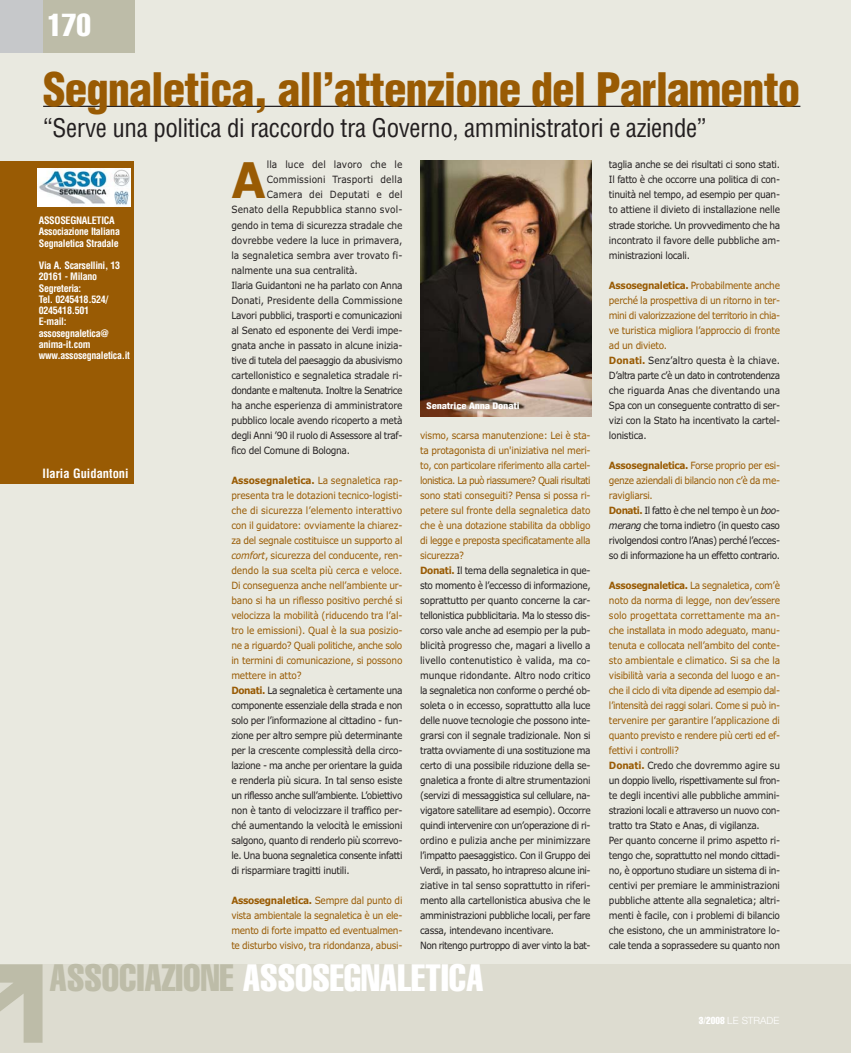
<style>
.page{position:relative;width:851px;height:1053px;background:#fff}
.page>*{position:absolute;margin:0;border:0;box-sizing:border-box;transform-origin:0 0}
.t1{font:700 49.25px "Verdana";color:#995b04;scale:.9 1}
.t2{font:900 condensed 45px "Helvetica";letter-spacing:-.02em;color:#995b04}
.t3{font:extra-condensed 37.5px "Helvetica";color:#fff}
.t4{font:extra-condensed 31.25px "Helvetica";color:#fff}
.t5{font:condensed 25px "Helvetica";letter-spacing:-.015em;color:#231f20}
.t6{font:700 condensed 12.5px "Helvetica";color:#fff}
.t7{font:10px/15px "Verdana";letter-spacing:-.03em;color:#231f20;scale:.9 1}
.t8{font:700 condensed 10px/11.2px "Helvetica";letter-spacing:-.03em;color:#fff}
.t9{font:10px/15px "Verdana";letter-spacing:-.03em;color:#995b04;text-align:justify;scale:.9 1}
.t10{font:10px "Verdana";letter-spacing:.02em;color:#231f20;scale:.9 1}
.t11{font:10px "Verdana";color:#231f20;scale:.9 1}
.t12{font:10px "Verdana";letter-spacing:-.055em;color:#231f20;scale:.9 1}
.t13{font:10px "Verdana";letter-spacing:.005em;color:#231f20;scale:.9 1}
.t14{font:10px "Verdana";letter-spacing:.015em;color:#231f20;scale:.9 1}
.t15{font:300 10px "Helvetica Neue";color:#fff}
.t16{font:900 condensed 8.75px "Helvetica";letter-spacing:-.015em;color:#fff;scale:1.2 1}
.s1{font-weight:700;color:#995b04}
.s2{color:#995b04}
.s3{font-style:italic;color:#995b04}
.s4{font-weight:700}
.s5{color:#bdbca8}
.s6{font-style:italic}
.s7{font-family:"Helvetica";font-weight:400;font-stretch:extra-condensed}
</style>
<div class="page">
<div style="left:0;top:0;width:850px;height:978px;background:#e9e9e0"></div>
<div style="left:0;top:963px;width:850px;height:89px;background:#dddcd0"></div>
<svg style="left:0;top:964px;width:43px;height:78px"></svg>
<div style="left:0;top:161px;width:134px;height:322px;background:#995b04"></div>
<img style="left:38px;top:168px;width:92px;height:38px">
<div style="left:43px;top:0;width:92px;height:52px;background:#bdbca8"></div>
<div style="left:0;top:0;width:43px;height:52px;background:#c6c8ca"></div>
<hr style="left:43px;top:106px;width:757px;height:1px;background:#231f20">
<img style="left:420px;top:161px;width:171px;height:255px">
<h3 class="t4" style="left:47px;top:14px;width:45px">170</h3>
<h2 class="t2" style="left:43px;top:72px;width:758px">Segnaletica, all’attenzione del Parlamento</h2>
<h3 class="t5" style="left:43px;top:119px;width:665px">“Serve una politica di raccordo tra Governo, amministratori e aziende”</h3>
<p class="t8" style="left:39px;top:216px;width:83px">ASSOSEGNALETICA<br>Associazione Italiana<br>Segnaletica Stradale</p>
<p class="t8" style="left:39px;top:261px;width:93px">Via A. Scarsellini, 13<br>20161 - Milano<br>Segreteria:<br>Tel. 0245418.524/<br>0245418.501<br>E-mail: assosegnaletica@ anima-it.com www.assosegnaletica.it</p>
<p class="t6" style="left:43px;top:468px;width:88px">Ilaria Guidantoni</p>
<h1 class="t1" style="left:231px;top:153px;width:40px">A</h1>
<p class="t10" style="left:267px;top:161px;width:152px">lla luce del lavoro che le</p>
<p class="t10" style="left:267px;top:176px;width:152px">Commissioni Trasporti della</p>
<p class="t10" style="left:267px;top:191px;width:152px">Camera dei Deputati e del</p>
<p class="t14" style="left:231px;top:206px;width:191px">Senato della Repubblica stanno svol-</p>
<p class="t7" style="left:231px;top:218px;width:192px">gendo in tema di sicurezza stradale che</p>
<p class="t11" style="left:231px;top:236px;width:192px">dovrebbe vedere la luce in primavera,</p>
<p class="t13" style="left:231px;top:251px;width:192px">la segnaletica sembra aver trovato fi-</p>
<p class="t7" style="left:231px;top:263px;width:142px">nalmente una sua centralità.</p>
<p class="t7" style="left:231px;top:278px;width:192px">Ilaria Guidantoni ne ha parlato con Anna</p>
<p class="t11" style="left:231px;top:296px;width:191px">Donati, Presidente della Commissione</p>
<p class="t7" style="left:231px;top:308px;width:191px">Lavori pubblici, trasporti e comunicazioni</p>
<p class="t7" style="left:231px;top:323px;width:192px">al Senato ed esponente dei Verdi impe-</p>
<p class="t7" style="left:231px;top:338px;width:191px">gnata anche in passato in alcune inizia-</p>
<p class="t7" style="left:231px;top:353px;width:191px">tive di tutela del paesaggio da abusivismo</p>
<p class="t7" style="left:231px;top:368px;width:191px">cartellonistico e segnaletica stradale ri-</p>
<p class="t12" style="left:231px;top:386px;width:192px">dondante e maltenuta. Inoltre la Senatrice</p>
<p class="t7" style="left:231px;top:398px;width:192px">ha anche esperienza di amministratore</p>
<p class="t7" style="left:231px;top:413px;width:192px">pubblico locale avendo ricoperto a metà</p>
<p class="t7" style="left:231px;top:428px;width:192px">degli Anni ’90 il ruolo di Assessore al traf-</p>
<p class="t7" style="left:231px;top:443px;width:133px">fico del Comune di Bologna.</p>
<p class="t7" style="left:231px;top:473px;width:192px"><span class="s1">Assosegnaletica.</span> <span class="s2">La segnaletica rap&shy;presenta tra le dotazioni tecnico-logisti&shy;che di sicurezza l’elemento interattivo con il guidatore: ovviamente la chiarez&shy;za del segnale costituisce un supporto al </span><span class="s3">comfort</span><span class="s2">, sicurezza del conducente, ren&shy;dendo la sua scelta più cerca e veloce.<br>Di conseguenza anche nell’ambiente ur&shy;bano si ha un riflesso positivo perché si velocizza la mobilità (riducendo tra l’al&shy;tro le emissioni). Qual è la sua posizio&shy;ne a riguardo? Quali politiche, anche solo in termini di comunicazione, si possono mettere in atto?<br></span><span class="s1">Donati.</span> La segnaletica è certamente una componente essenziale della strada e non solo per l’informazione al cittadino - fun&shy;zione per altro sempre più determinante per la crescente complessità della circo&shy;lazione - ma anche per orientare la guida e renderla più sicura. In tal senso esiste un riflesso anche sull’ambiente. L’obiettivo non è tanto di velocizzare il traffico per&shy;ché aumentando la velocità le emissioni salgono, quanto di renderlo più scorrevo&shy;le. Una buona segnaletica consente infatti di risparmiare tragitti inutili.</p>
<p class="t9" style="left:231px;top:893px;width:192px"><span class="s4">Assosegnaletica.</span> Sempre dal punto di vista ambientale la segnaletica è un ele&shy;mento di forte impatto ed eventualmen&shy;te disturbo visivo, tra ridondanza, abusi-</p>
<p class="t16" style="left:426px;top:402px;width:79px">Senatrice Anna Donati</p>
<p class="t7" style="left:420px;top:428px;width:191px"><span class="s2">vismo, scarsa manutenzione: Lei è sta&shy;ta protagonista di un'iniziativa nel meri&shy;to, con particolare riferimento alla cartel&shy;lonistica. La può riassumere? Quali risultati sono stati conseguiti? Pensa si possa ri&shy;petere sul fronte della segnaletica dato che è una dotazione stabilita da obbligo di legge e preposta specificatamente alla sicurezza?<br></span><span class="s1">Donati.</span> Il tema della segnaletica in que&shy;sto momento è l’eccesso di informazione, soprattutto per quanto concerne la car&shy;tellonistica pubblicitaria. Ma lo stesso dis&shy;corso vale anche ad esempio per la pub&shy;blicità progresso che, magari a livello a livello contenutistico è valida, ma co&shy;munque ridondante. Altro nodo critico la segnaletica non conforme o perché ob&shy;soleta o in eccesso, soprattutto alla luce delle nuove tecnologie che possono inte&shy;grarsi con il segnale tradizionale. Non si tratta ovviamente di una sostituzione ma certo di una possibile riduzione della se&shy;gnaletica a fronte di altre strumentazioni (servizi di messaggistica sul cellulare, na&shy;vigatore satellitare ad esempio). Occorre quindi intervenire con un’operazione di ri&shy;ordino e pulizia anche per minimizzare l’impatto paesaggistico. Con il Gruppo dei Verdi, in passato, ho intrapreso alcune ini&shy;ziative in tal senso soprattutto in riferi&shy;mento alla cartellonistica abusiva che le amministrazioni pubbliche locali, per fare cassa, intendevano incentivare.<br>Non ritengo purtroppo di aver vinto la bat-</p>
<h3 class="t3" style="left:50px;top:963px;width:435px"><span class="s5">ASSOCIAZIONE</span> ASSOSEGNALETICA</h3>
<p class="t7" style="left:609px;top:158px;width:192px;text-align:justify">taglia anche se dei risultati ci sono stati.<br>Il fatto è che occorre una politica di con&shy;tinuità nel tempo, ad esempio per quan&shy;to attiene il divieto di installazione nelle strade storiche. Un provvedimento che ha incontrato il favore delle pubbliche am&shy;ministrazioni locali.</p>
<p class="t7" style="left:609px;top:278px;width:192px"><span class="s1">Assosegnaletica.</span> <span class="s2">Probabilmente anche perché la prospettiva di un ritorno in ter&shy;mini di valorizzazione del territorio in chia&shy;ve turistica migliora l’approccio di fronte ad un divieto.<br></span><span class="s1">Donati.</span> Senz’altro questa è la chiave.<br>D’altra parte c’è un dato in controtendenza che riguarda Anas che diventando una Spa con un conseguente contratto di ser&shy;vizi con la Stato ha incentivato la cartel&shy;lonistica.</p>
<p class="t7" style="left:609px;top:458px;width:192px"><span class="s1">Assosegnaletica.</span> <span class="s2">Forse proprio per esi&shy;genze aziendali di bilancio non c’è da me&shy;ravigliarsi.<br></span><span class="s1">Donati.</span> Il fatto è che nel tempo è un <span class="s6">boo&shy;merang</span> che torna indietro (in questo caso rivolgendosi contro l’Anas) perché l’ecces&shy;so di informazione ha un effetto contrario.</p>
<p class="t7" style="left:609px;top:578px;width:192px"><span class="s1">Assosegnaletica.</span> <span class="s2">La segnaletica, com’è noto da norma di legge, non dev’essere solo progettata correttamente ma an&shy;che installata in modo adeguato, manu&shy;tenuta e collocata nell’ambito del conte&shy;sto ambientale e climatico. Si sa che la visibilità varia a seconda del luogo e an&shy;che il ciclo di vita dipende ad esempio dal&shy;l’intensità dei raggi solari. Come si può in&shy;tervenire per garantire l’applicazione di quanto previsto e rendere più certi ed ef&shy;fettivi i controlli?<br></span><span class="s1">Donati.</span> Credo che dovremmo agire su un doppio livello, rispettivamente sul fron&shy;te degli incentivi alle pubbliche ammini&shy;strazioni locali e attraverso un nuovo con&shy;tratto tra Stato e Anas, di vigilanza.<br>Per quanto concerne il primo aspetto ri&shy;tengo che, soprattutto nel mondo cittadi&shy;no, è opportuno studiare un sistema di in&shy;centivi per premiare le amministrazioni pubbliche attente alla segnaletica; altri&shy;menti è facile, con i problemi di bilancio che esistono, che un amministratore lo&shy;cale tenda a soprassedere su quanto non</p>
<p class="t15" style="left:698px;top:1016px;width:82px"><span class="s7">3/2008</span> LE STRADE</p>
</div>
